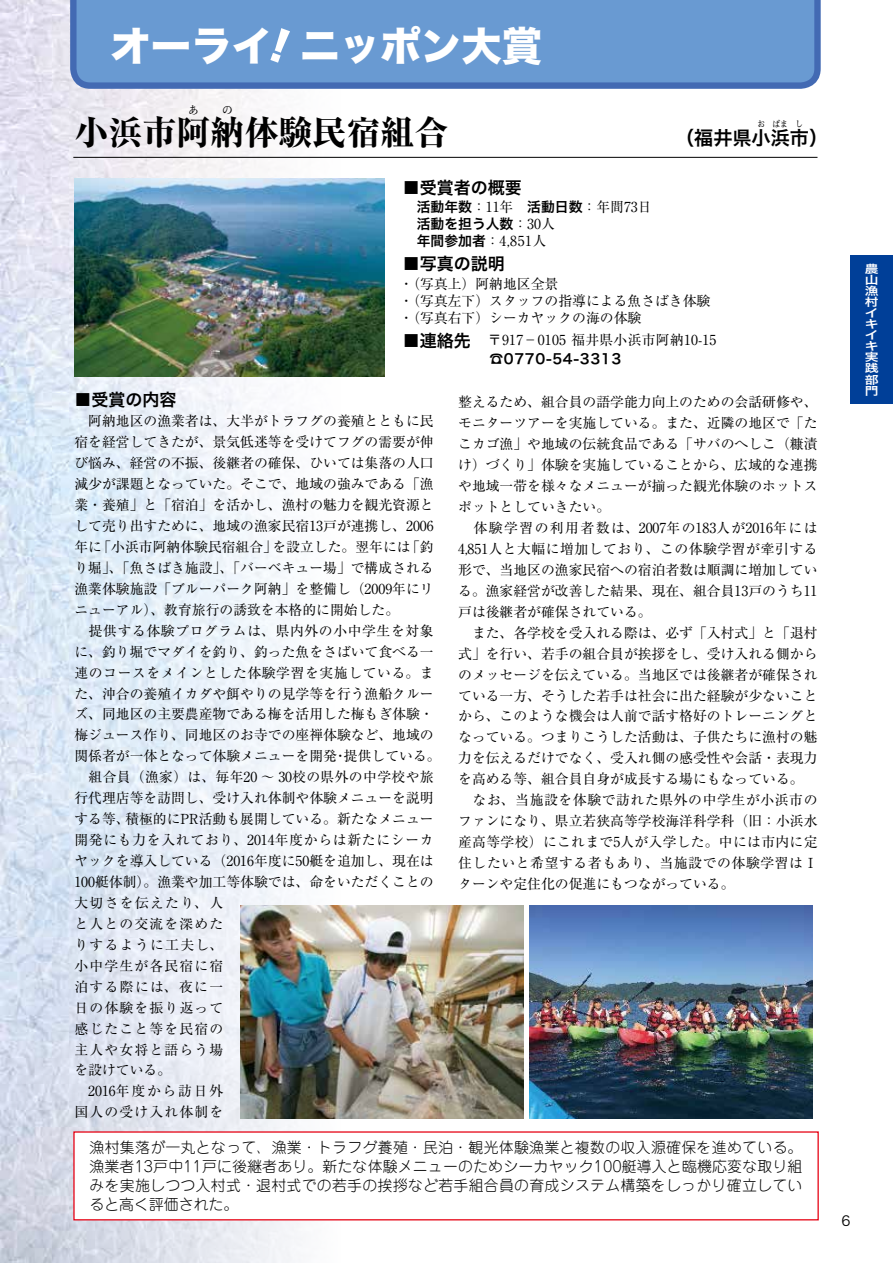
<style>
.page{position:relative;width:893px;height:1263px;background:#fff}
.page>*{position:absolute;margin:0;border:0;box-sizing:border-box;transform-origin:0 0}
.t1{font:40.35px "Hira Kaku Std W8";color:#fff}
.t2{font:800 34.05px "Ryumin Pro";color:#000}
.t3{font:19.2px "Hira Kaku Pro W6";color:#000}
.t4{font:16.95px "Hira Kaku Pro W6";color:#000}
.t5{font:300 14.85px/19.2px "Jun 101 Pro";letter-spacing:.02em;color:#000;text-align:justify}
.t6{font:13.8px/21px "Ryumin Pro";color:#000}
.t7{font:13.8px "Ryumin Pro";letter-spacing:.02em;color:#000}
.t8{font:13.8px "Hira Kaku Std W6";letter-spacing:.05em;color:#000;scale:1.04 1}
.t9{font:13.8px "Hira Kaku Pro W6";color:#000}
.t10{font:13.8px "Hira Kaku Pro W3";color:#000}
.t11{font:11.1px/11.1px "Hira Kaku Pro W6";color:#fff;scale:1.25 1}
.t12{font:800 10.65px "Ryumin Pro";color:#000}
.t13{font:8.55px "Hira Min Pro W3";color:#000;scale:.9 1}
.s1{font-family:"Hira Kaku Pro W6"}
.s2{font-family:"Ryumin Pro"}
.s3{font-family:"Hira Kaku Pro W6";font-size:16.95px}
</style>
<div class="page">
<img style="left:0;top:0;width:340px;height:1263px">
<hr style="left:73px;top:157px;width:744px;height:1px;background:#000">
<img style="left:74px;top:179px;width:311px;height:197px">
<div style="left:74px;top:1132px;width:744px;height:88px;background:#fff"></div>
<div style="left:73px;top:1131px;width:746px;height:89px;border:1px solid #e60012"></div>
<img style="left:240px;top:905px;width:283px;height:213px">
<img style="left:530px;top:905px;width:283px;height:213px">
<div style="left:850px;top:255px;width:43px;height:149px;background:#003f98"></div>
<svg style="left:67px;top:0;width:754px;height:92px;background:#6b99d1"></svg>
<svg style="left:270px;top:28px;width:20px;height:35px"></svg>
<h1 class="t1" style="left:111px;top:24px;width:163px">オーライ</h1>
<h1 class="t1" style="left:300px;top:24px;width:244px">ニッポン大賞</h1>
<p class="t12" style="left:188px;top:101px;width:12px">あ</p>
<p class="t12" style="left:222px;top:101px;width:12px">の</p>
<h2 class="t2" style="left:74px;top:105px;width:376px">小浜市阿納体験民宿組合</h2>
<p class="t13" style="left:757px;top:116px;width:10px">お</p>
<p class="t13" style="left:773px;top:116px;width:19px">ばま</p>
<p class="t13" style="left:796px;top:116px;width:10px">し</p>
<h3 class="t3" style="left:675px;top:120px;width:155px">（福井県小浜市）</h3>
<p class="t4" style="left:403px;top:172px;width:121px">■受賞者の概要</p>
<p class="t6" style="left:417px;top:195px;width:236px"><span class="s1">活動年数</span>：11年　<span class="s1">活動日数</span>：年間73日</p>
<p class="t9" style="left:417px;top:211px;width:140px">活動を担う人数<span class="s2">：30人</span></p>
<p class="t6" style="left:417px;top:229px;width:131px"><span class="s1">年間参加者</span>：4,851人</p>
<p class="t4" style="left:403px;top:248px;width:104px">■写真の説明</p>
<p class="t6" style="left:399px;top:274px;width:312px;line-height:17px">・（写真上）阿納地区全景<br>・（写真左下）スタッフの指導による魚さばき体験・（写真右下）シーカヤックの海の体験</p>
<p class="t7" style="left:403px;top:329px;width:315px"><span class="s3">■連絡先　</span>〒917－0105 福井県小浜市阿納10-15</p>
<p class="t8" style="left:403px;top:348px;width:211px">　　　　　 ☎0770-54-3313</p>
<p class="t6" style="left:458px;top:391px;width:361px">整えるため、組合員の語学能力向上のための会話研修や、モニターツアーを実施している。また、近隣の地区で「たこカゴ漁」や地域の伝統食品である「サバのへしこ（糠漬け）づくり」体験を実施していることから、広域的な連携や地域一帯を様々なメニューが揃った観光体験のホットスポットとしていきたい。<br>　体験学習の利用者数は、2007年の183人が2016年には<br>4,851人と大幅に増加しており、この体験学習が牽引する形で、当地区の漁家民宿への宿泊者数は順調に増加している。漁家経営が改善した結果、現在、組合員13戸のうち11戸は後継者が確保されている。<br>　また、各学校を受入れる際は、必ず「入村式」と「退村式」を行い、若手の組合員が挨拶をし、受け入れる側からのメッセージを伝えている。当地区では後継者が確保されている一方、そうした若手は社会に出た経験が少ないことから、このような機会は人前で話す格好のトレーニングとなっている。つまりこうした活動は、子供たちに漁村の魅力を伝えるだけでなく、受入れ側の感受性や会話・表現力を高める等、組合員自身が成長する場にもなっている。　なお、当施設を体験で訪れた県外の中学生が小浜市のファンになり、県立若狭高等学校海洋科学科（旧：小浜水産高等学校）にこれまで5人が入学した。中には市内に定住したいと希望する者もあり、当施設での体験学習はＩターンや定住化の促進にもつながっている。</p>
<p class="t4" style="left:74px;top:384px;width:104px">■受賞の内容</p>
<p class="t6" style="left:74px;top:410px;width:368px">　阿納地区の漁業者は、大半がトラフグの養殖とともに民宿を経営してきたが、景気低迷等を受けてフグの需要が伸び悩み、経営の不振、後継者の確保、ひいては集落の人口減少が課題となっていた。そこで、地域の強みである「漁業・養殖」と「宿泊」を活かし、漁村の魅力を観光資源として売り出すために、地域の漁家民宿13戸が連携し、2006年に「小浜市阿納体験民宿組合」を設立した。翌年には「釣り堀」、「魚さばき施設」、「バーベキュー場」で構成される漁業体験施設「ブルーパーク阿納」を整備し（2009年にリニューアル）、教育旅行の誘致を本格的に開始した。<br>　提供する体験プログラムは、県内外の小中学生を対象に、釣り堀でマダイを釣り、釣った魚をさばいて食べる一連のコースをメインとした体験学習を実施している。また、沖合の養殖イカダや餌やりの見学等を行う漁船クルーズ、同地区の主要農産物である梅を活用した梅もぎ体験・梅ジュース作り、同地区のお寺での座禅体験など、地域の関係者が一体となって体験メニューを開発・提供している。　組合員（漁家）は、毎年20 ～ 30校の県外の中学校や旅行代理店等を訪問し、受け入れ体制や体験メニューを説明する等、積極的にPR活動も展開している。新たなメニュー開発にも力を入れており、2014年度からは新たにシーカヤックを導入している（2016年度に50艇を追加し、現在は<br>100艇体制）。漁業や加工等体験では、命をいただくことの大切さを伝えたり、人<br>と人との交流を深めた<br>りするように工夫し、<br>小中学生が各民宿に宿<br>泊する際には、夜に一<br>日の体験を振り返って<br>感じたこと等を民宿の<br>主人や女将と語らう場<br>を設けている。<br>　2016年度から訪日外<br>国人の受け入れ体制を</p>
<p class="t5" style="left:90px;top:1136px;width:714px">漁村集落が一丸となって、漁業・トラフグ養殖・民泊・観光体験漁業と複数の収入源確保を進めている。漁業者13戸中11戸に後継者あり。新たな体験メニューのためシーカヤック100艇導入と臨機応変な取り組みを実施しつつ入村式・退村式での若手の挨拶など若手組合員の育成システム構築をしっかり確立していると高く評価された。</p>
<p class="t11" style="left:865px;top:263px;width:12px">農山漁村イキイキ実践部門</p>
<p class="t10" style="left:841px;top:1208px;width:11px">6</p>
</div>
